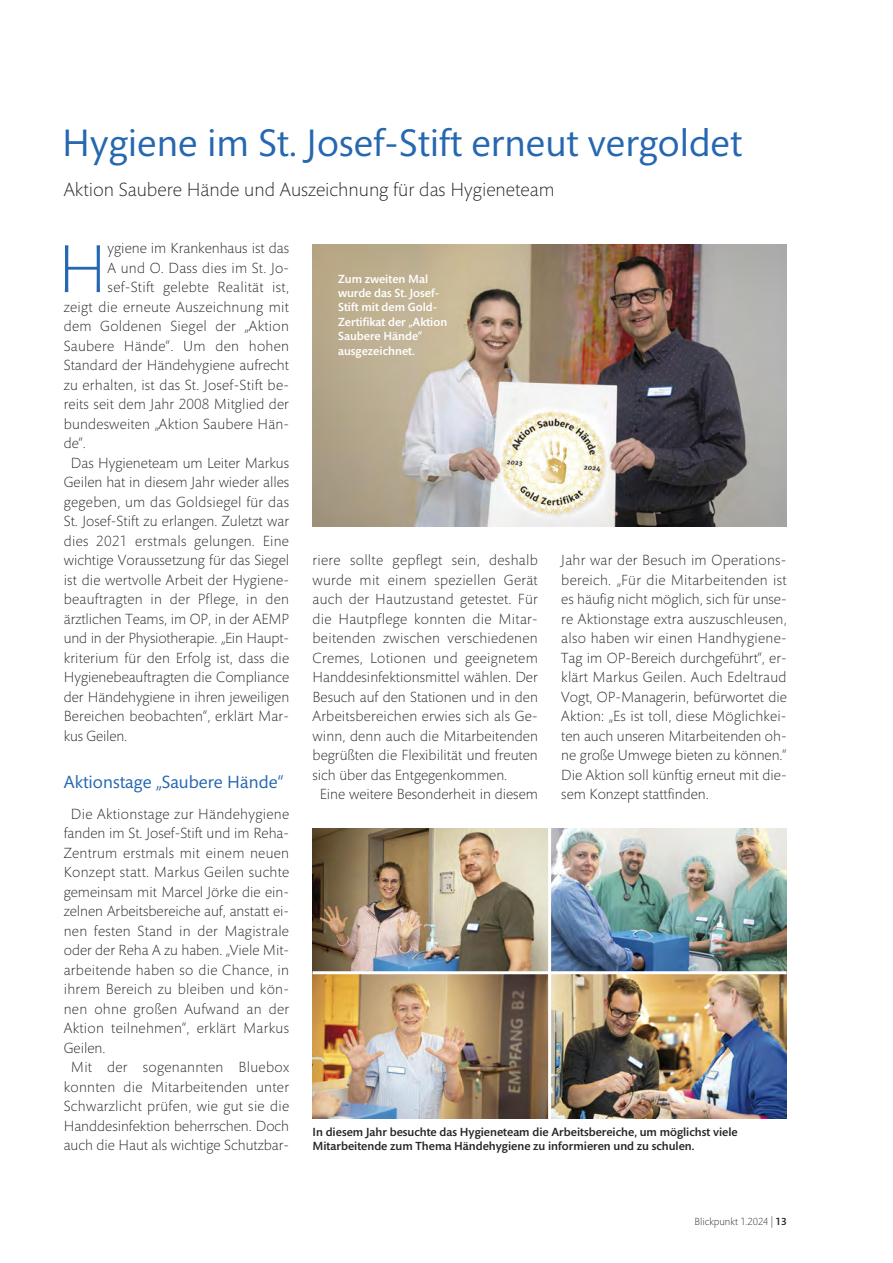
<style>
.page{position:relative;width:893px;height:1263px;background:#fff}
.page>*{position:absolute;margin:0;border:0;box-sizing:border-box;transform-origin:0 0}
.t1{font:300 69.15px "Mundo Sans Pro";color:#2567b0}
.t2{font:39px "Mundo Sans Pro";color:#2567b0}
.t3{font:300 19.5px "Mundo Sans Pro";color:#272627}
.t4{font:18px "Mundo Sans Pro";color:#2567b0}
.t5{font:300 15px/19.5px "Mundo Sans Pro";letter-spacing:.01em;color:#272627;text-align:justify}
.t6{font:300 15px "Mundo Sans Pro";letter-spacing:-.01em;color:#272627}
.t7{font:500 12px/14.4px "Mundo Sans Pro";color:#272627}
.t8{font:500 12px/14.4px "Mundo Sans Pro";color:#fff}
.t9{font:300 10.5px "Mundo Sans Pro";color:#272627}
.s1{font-weight:500}
</style>
<div class="page">
<img style="left:551px;top:828px;width:236px;height:143px">
<img style="left:313px;top:828px;width:235px;height:143px">
<img style="left:313px;top:245px;width:474px;height:281px">
<img style="left:551px;top:974px;width:236px;height:145px">
<img style="left:313px;top:974px;width:235px;height:145px">
<h2 class="t2" style="left:62px;top:128px;width:681px">Hygiene im St. Josef-Stift erneut vergoldet</h2>
<h3 class="t3" style="left:64px;top:182px;width:492px">Aktion Saubere Hände und Auszeichnung für das Hygieneteam</h3>
<h1 class="t1" style="left:58px;top:243px;width:51px">H</h1>
<p class="t5" style="left:108px;top:240px;width:183px">ygiene im Krankenhaus ist das</p>
<p class="t5" style="left:108px;top:259px;width:183px">A und O. Dass dies im St. Jo-</p>
<p class="t5" style="left:108px;top:279px;width:183px">sef-Stift gelebte Realität ist,</p>
<p class="t5" style="left:64px;top:298px;width:227px">zeigt die erneute Auszeichnung mit</p>
<p class="t5" style="left:64px;top:318px;width:227px">dem Goldenen Siegel der „Aktion</p>
<p class="t5" style="left:64px;top:337px;width:227px">Saubere Hände“. Um den hohen</p>
<p class="t5" style="left:64px;top:357px;width:227px">Standard der Händehygiene aufrecht</p>
<p class="t5" style="left:64px;top:376px;width:227px">zu erhalten, ist das St. Josef-Stift be-</p>
<p class="t5" style="left:64px;top:396px;width:227px">reits seit dem Jahr 2008 Mitglied der</p>
<p class="t5" style="left:64px;top:415px;width:227px">bundesweiten „Aktion Saubere Hän-</p>
<p class="t5" style="left:64px;top:435px;width:24px">de“.</p>
<p class="t5" style="left:71px;top:454px;width:220px">Das Hygieneteam um Leiter Markus</p>
<p class="t5" style="left:64px;top:474px;width:227px">Geilen hat in diesem Jahr wieder alles</p>
<p class="t5" style="left:64px;top:493px;width:227px">gegeben, um das Goldsiegel für das</p>
<p class="t5" style="left:64px;top:513px;width:227px">St. Josef-Stift zu erlangen. Zuletzt war</p>
<p class="t5" style="left:64px;top:532px;width:227px">dies 2021 erstmals gelungen. Eine</p>
<p class="t5" style="left:64px;top:552px;width:227px">wichtige Voraussetzung für das Siegel</p>
<p class="t5" style="left:64px;top:571px;width:227px">ist die wertvolle Arbeit der Hygiene-</p>
<p class="t5" style="left:64px;top:591px;width:227px">beauftragten in der Pflege, in den</p>
<p class="t5" style="left:64px;top:610px;width:227px">ärztlichen Teams, im OP, in der AEMP</p>
<p class="t6" style="left:64px;top:632px;width:227px">und in der Physiotherapie. „Ein Haupt-</p>
<p class="t5" style="left:64px;top:649px;width:227px">kriterium für den Erfolg ist, dass die</p>
<p class="t5" style="left:64px;top:669px;width:227px">Hygienebeauftragten die Compliance</p>
<p class="t5" style="left:64px;top:688px;width:227px">der Händehygiene in ihren jeweiligen</p>
<p class="t5" style="left:64px;top:708px;width:227px">Bereichen beobachten“, erklärt Mar-</p>
<p class="t6" style="left:64px;top:730px;width:65px">kus Geilen.</p>
<p class="t4" style="left:64px;top:775px;width:221px">Aktionstage „Saubere Hände“</p>
<p class="t5" style="left:71px;top:805px;width:220px">Die Aktionstage zur Händehygiene</p>
<p class="t5" style="left:64px;top:825px;width:227px">fanden im St. Josef-Stift und im Reha-</p>
<p class="t5" style="left:64px;top:844px;width:227px">Zentrum erstmals mit einem neuen</p>
<p class="t5" style="left:64px;top:864px;width:227px">Konzept statt. Markus Geilen suchte</p>
<p class="t5" style="left:64px;top:883px;width:227px">gemeinsam mit Marcel Jörke die ein-</p>
<p class="t5" style="left:64px;top:903px;width:227px">zelnen Arbeitsbereiche auf, anstatt ei-</p>
<p class="t5" style="left:64px;top:922px;width:227px">nen festen Stand in der Magistrale</p>
<p class="t5" style="left:64px;top:942px;width:227px">oder der Reha A zu haben. „Viele Mit-</p>
<p class="t5" style="left:64px;top:961px;width:227px">arbeitende haben so die Chance, in</p>
<p class="t5" style="left:64px;top:981px;width:227px">ihrem Bereich zu bleiben und kön-</p>
<p class="t5" style="left:64px;top:1000px;width:227px">nen ohne großen Aufwand an der</p>
<p class="t5" style="left:64px;top:1020px;width:227px">Aktion teilnehmen“, erklärt Markus</p>
<p class="t5" style="left:64px;top:1039px;width:43px">Geilen.</p>
<p class="t5" style="left:71px;top:1059px;width:220px">Mit der sogenannten Bluebox</p>
<p class="t5" style="left:64px;top:1078px;width:227px">konnten die Mitarbeitenden unter</p>
<p class="t5" style="left:64px;top:1098px;width:227px">Schwarzlicht prüfen, wie gut sie die</p>
<p class="t5" style="left:64px;top:1117px;width:227px">Handdesinfektion beherrschen. Doch</p>
<p class="t5" style="left:64px;top:1137px;width:227px">auch die Haut als wichtige Schutzbar-</p>
<p class="t8" style="left:338px;top:272px;width:111px">Zum zweiten Mal wurde das St. Josef-<br>Stift mit dem Gold-<br>Zertifikat der „Aktion<br>Saubere Hände“ ausgezeichnet.</p>
<p class="t5" style="left:313px;top:552px;width:227px">riere sollte gepflegt sein, deshalb</p>
<p class="t5" style="left:313px;top:571px;width:227px">wurde mit einem speziellen Gerät</p>
<p class="t5" style="left:313px;top:591px;width:227px">auch der Hautzustand getestet. Für</p>
<p class="t5" style="left:313px;top:610px;width:227px">die Hautpflege konnten die Mitar-</p>
<p class="t5" style="left:313px;top:630px;width:227px">beitenden zwischen verschiedenen</p>
<p class="t5" style="left:313px;top:649px;width:227px">Cremes, Lotionen und geeignetem</p>
<p class="t5" style="left:313px;top:669px;width:227px">Handdesinfektionsmittel wählen. Der</p>
<p class="t5" style="left:313px;top:688px;width:227px">Besuch auf den Stationen und in den</p>
<p class="t5" style="left:313px;top:708px;width:227px">Arbeitsbereichen erwies sich als Ge-</p>
<p class="t5" style="left:313px;top:727px;width:227px">winn, denn auch die Mitarbeitenden</p>
<p class="t5" style="left:313px;top:747px;width:227px">begrüßten die Flexibilität und freuten</p>
<p class="t5" style="left:313px;top:766px;width:196px">sich über das Entgegenkommen.</p>
<p class="t5" style="left:320px;top:786px;width:220px">Eine weitere Besonderheit in diesem</p>
<p class="t5" style="left:561px;top:552px;width:227px">Jahr war der Besuch im Operations&shy;bereich. „Für die Mitarbeitenden ist es häufig nicht möglich, sich für unse&shy;re Aktionstage extra auszuschleusen, also haben wir einen Handhygiene-Tag im OP-Bereich durchgeführt“, er&shy;klärt Markus Geilen. Auch Edeltraud Vogt, OP-Managerin, befürwortet die Aktion: „Es ist toll, diese Möglichkei&shy;ten auch unseren Mitarbeitenden oh&shy;ne große Umwege bieten zu können.“ Die Aktion soll künftig erneut mit die&shy;sem Konzept stattfinden.</p>
<p class="t7" style="left:313px;top:1125px;width:427px">In diesem Jahr besuchte das Hygieneteam die Arbeitsbereiche, um möglichst viele<br>Mitarbeitende zum Thema Händehygiene zu informieren und zu schulen.</p>
<p class="t9" style="left:694px;top:1217px;width:94px">Blickpunkt 1.2024 | <span class="s1">13</span></p>
</div>
